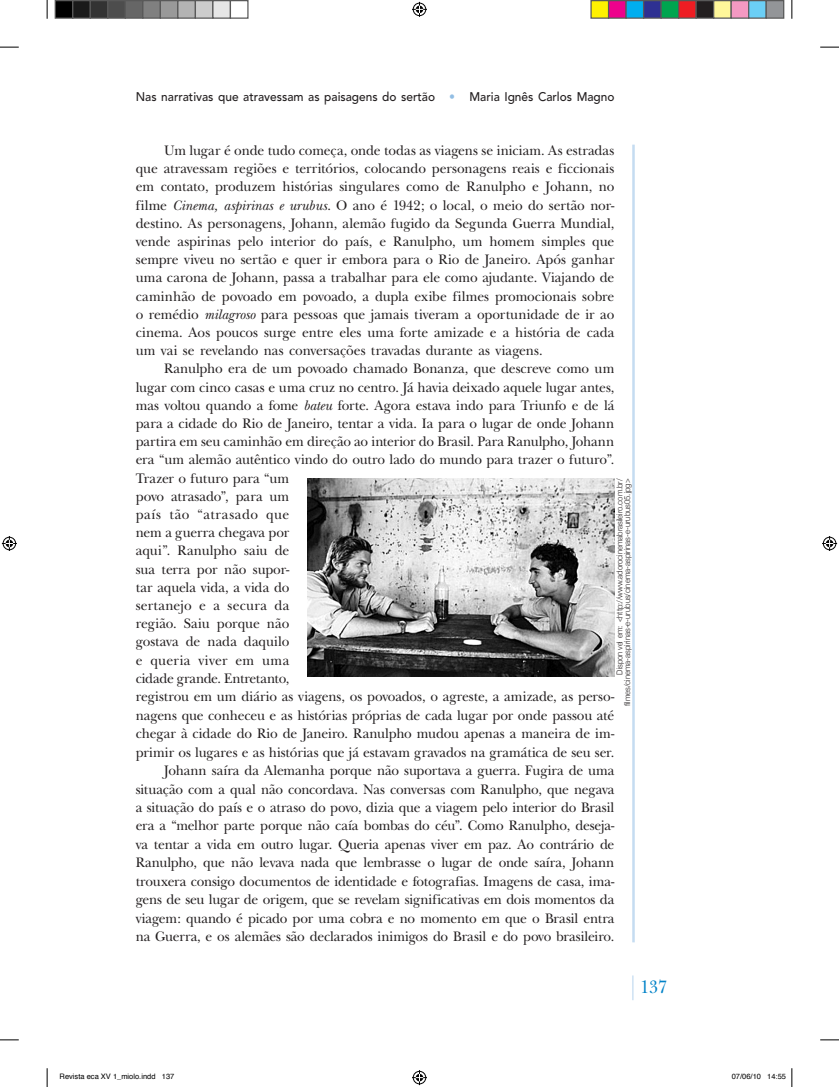
<style>
.page{position:relative;width:839px;height:1087px;background:#fff}
.page>*{position:absolute;margin:0;border:0;box-sizing:border-box;transform-origin:0 0}
.t1{font:18.75px "New Baskerville";color:#0082c8;scale:.9 1}
.t2{font:14.38px/18.1px "New Baskerville";letter-spacing:-.005em;color:#231f20;text-align:justify;scale:.95 1}
.t3{font:14.38px "New Baskerville";letter-spacing:.04em;color:#231f20;scale:.95 1}
.t4{font:14.38px "New Baskerville";letter-spacing:.015em;color:#231f20;scale:.95 1}
.t5{font:14.38px "New Baskerville";letter-spacing:.02em;color:#231f20;scale:.95 1}
.t6{font:500 12.5px "Avenir";color:#231f20;scale:.95 1}
.t7{font:300 8.12px/7.5px "Helvetica Neue";color:#231f20;text-align:right;scale:.95 1}
.t8{font:7.5px "Helvetica";color:#000}
.s1{color:#92bee4}
.s2{font-style:italic}
</style>
<div class="page">
<hr style="left:632px;top:145px;width:2px;height:797px;background:#c5dcf1">
<svg style="left:632px;top:975px;width:1px;height:25px"></svg>
<img style="left:307px;top:478px;width:307px;height:198px">
<svg style="left:0;top:46px;width:19px;height:2px"></svg>
<svg style="left:820px;top:46px;width:18px;height:2px"></svg>
<svg style="left:0;top:1039px;width:19px;height:1px"></svg>
<svg style="left:820px;top:1039px;width:18px;height:1px"></svg>
<svg style="left:46px;top:0;width:2px;height:19px"></svg>
<svg style="left:46px;top:1068px;width:2px;height:18px"></svg>
<svg style="left:791px;top:0;width:1px;height:19px"></svg>
<svg style="left:412px;top:2px;width:15px;height:15px"></svg>
<svg style="left:412px;top:1070px;width:15px;height:14px"></svg>
<svg style="left:2px;top:536px;width:15px;height:15px"></svg>
<svg style="left:822px;top:536px;width:14px;height:15px"></svg>
<div style="left:55px;top:1px;width:18px;height:17px;background:#000"></div>
<div style="left:55px;top:0;width:18px;height:19px;border:1px solid #595959"></div>
<div style="left:73px;top:1px;width:17px;height:17px;background:#1a1a1a"></div>
<div style="left:72px;top:0;width:19px;height:19px;border:1px solid #595959"></div>
<div style="left:90px;top:1px;width:18px;height:17px;background:#333"></div>
<div style="left:90px;top:0;width:18px;height:19px;border:1px solid #595959"></div>
<div style="left:108px;top:1px;width:17px;height:17px;background:#4d4d4d"></div>
<div style="left:107px;top:0;width:19px;height:19px;border:1px solid #595959"></div>
<div style="left:125px;top:1px;width:18px;height:17px;background:#666"></div>
<div style="left:125px;top:0;width:18px;height:19px;border:1px solid #595959"></div>
<div style="left:143px;top:1px;width:17px;height:17px;background:#808080"></div>
<div style="left:142px;top:0;width:19px;height:19px;border:1px solid #595959"></div>
<div style="left:160px;top:1px;width:18px;height:17px;background:#999"></div>
<div style="left:160px;top:0;width:18px;height:19px;border:1px solid #595959"></div>
<div style="left:178px;top:1px;width:17px;height:17px;background:#b3b3b3"></div>
<div style="left:177px;top:0;width:19px;height:19px;border:1px solid #595959"></div>
<div style="left:195px;top:1px;width:18px;height:17px;background:#ccc"></div>
<div style="left:195px;top:0;width:18px;height:19px;border:1px solid #595959"></div>
<div style="left:213px;top:1px;width:17px;height:17px;background:#e6e6e6"></div>
<div style="left:212px;top:0;width:19px;height:19px;border:1px solid #595959"></div>
<div style="left:230px;top:0;width:18px;height:19px;border:1px solid #595959"></div>
<div style="left:591px;top:1px;width:17px;height:17px;background:#fff101"></div>
<div style="left:590px;top:0;width:19px;height:19px;border:1px solid #595959"></div>
<div style="left:608px;top:1px;width:18px;height:17px;background:#ed028c"></div>
<div style="left:607px;top:0;width:19px;height:19px;border:1px solid #595959"></div>
<div style="left:626px;top:1px;width:17px;height:17px;background:#00aeef"></div>
<div style="left:625px;top:0;width:19px;height:19px;border:1px solid #595959"></div>
<div style="left:643px;top:1px;width:18px;height:17px;background:#2e3092"></div>
<div style="left:642px;top:0;width:19px;height:19px;border:1px solid #595959"></div>
<div style="left:661px;top:1px;width:17px;height:17px;background:#00a54f"></div>
<div style="left:660px;top:0;width:19px;height:19px;border:1px solid #595959"></div>
<div style="left:678px;top:1px;width:18px;height:17px;background:#ee1d23"></div>
<div style="left:677px;top:0;width:19px;height:19px;border:1px solid #595959"></div>
<div style="left:696px;top:1px;width:17px;height:17px;background:#231f20"></div>
<div style="left:695px;top:0;width:19px;height:19px;border:1px solid #595959"></div>
<div style="left:713px;top:1px;width:18px;height:17px;background:#fff79a"></div>
<div style="left:712px;top:0;width:19px;height:19px;border:1px solid #595959"></div>
<div style="left:731px;top:1px;width:17px;height:17px;background:#f499c2"></div>
<div style="left:730px;top:0;width:19px;height:19px;border:1px solid #595959"></div>
<div style="left:748px;top:1px;width:18px;height:17px;background:#6bcff6"></div>
<div style="left:747px;top:0;width:19px;height:19px;border:1px solid #595959"></div>
<div style="left:766px;top:1px;width:17px;height:17px;background:#939598"></div>
<div style="left:765px;top:0;width:19px;height:19px;border:1px solid #595959"></div>
<svg style="left:791px;top:1068px;width:1px;height:18px"></svg>
<p class="t6" style="left:136px;top:89px;width:505px">Nas narrativas que atravessam as paisagens do sertão <span class="s1">•</span> Maria Ignês Carlos Magno</p>
<p class="t2" style="left:136px;top:141px;width:505px;text-indent:28px">Um lugar é onde tudo começa, onde todas as viagens se iniciam. As estradas que atravessam regiões e territórios, colocando personagens reais e ficcionais em contato, produzem histórias singulares como de Ranulpho e Johann, no filme <span class="s2">Cinema, aspirinas e urubus</span>. O ano é 1942; o local, o meio do sertão nor&shy;destino. As personagens, Johann, alemão fugido da Segunda Guerra Mundial, vende aspirinas pelo interior do país, e Ranulpho, um homem simples que sempre viveu no sertão e quer ir embora para o Rio de Janeiro. Após ganhar uma carona de Johann, passa a trabalhar para ele como ajudante. Viajando de caminhão de povoado em povoado, a dupla exibe filmes promocionais sobre o remédio <span class="s2">milagroso</span> para pessoas que jamais tiveram a oportunidade de ir ao cinema. Aos poucos surge entre eles uma forte amizade e a história de cada um vai se revelando nas conversações travadas durante as viagens.</p>
<p class="t2" style="left:164px;top:360px;width:475px">Ranulpho era de um povoado chamado Bonanza, que descreve como um</p>
<p class="t2" style="left:136px;top:378px;width:505px">lugar com cinco casas e uma cruz no centro. Já havia deixado aquele lugar antes,</p>
<p class="t2" style="left:136px;top:396px;width:505px">mas voltou quando a fome <span class="s2">bateu</span> forte. Agora estava indo para Triunfo e de lá</p>
<p class="t2" style="left:136px;top:414px;width:505px">para a cidade do Rio de Janeiro, tentar a vida. Ia para o lugar de onde Johann</p>
<p class="t2" style="left:136px;top:432px;width:505px">partira em seu caminhão em direção ao interior do Brasil. Para Ranulpho, Johann</p>
<p class="t2" style="left:136px;top:451px;width:505px">era “um alemão autêntico vindo do outro lado do mundo para trazer o futuro”.</p>
<p class="t2" style="left:136px;top:469px;width:163px">Trazer o futuro para “um</p>
<p class="t2" style="left:136px;top:487px;width:163px">povo atrasado”, para um</p>
<p class="t3" style="left:136px;top:506px;width:163px">país tão “atrasado que</p>
<p class="t2" style="left:136px;top:523px;width:163px">nem a guerra chegava por</p>
<p class="t2" style="left:136px;top:541px;width:163px">aqui”. Ranulpho saiu de</p>
<p class="t2" style="left:136px;top:560px;width:163px">sua terra por não supor-</p>
<p class="t2" style="left:136px;top:578px;width:163px">tar aquela vida, a vida do</p>
<p class="t4" style="left:136px;top:597px;width:163px">sertanejo e a secura da</p>
<p class="t2" style="left:136px;top:614px;width:163px">região. Saiu porque não</p>
<p class="t2" style="left:136px;top:632px;width:163px">gostava de nada daquilo</p>
<p class="t5" style="left:136px;top:651px;width:163px">e queria viver em uma</p>
<p class="t2" style="left:136px;top:669px;width:163px">cidade grande. Entretanto,</p>
<p class="t2" style="left:136px;top:687px;width:505px">registrou em um diário as viagens, os povoados, o agreste, a amizade, as perso-</p>
<p class="t2" style="left:136px;top:706px;width:505px">nagens que conheceu e as histórias próprias de cada lugar por onde passou até</p>
<p class="t2" style="left:136px;top:724px;width:505px">chegar à cidade do Rio de Janeiro. Ranulpho mudou apenas a maneira de im-</p>
<p class="t2" style="left:136px;top:743px;width:505px">primir os lugares e as histórias que já estavam gravados na gramática de seu ser.</p>
<p class="t2" style="left:164px;top:761px;width:475px">Johann saíra da Alemanha porque não suportava a guerra. Fugira de uma</p>
<p class="t2" style="left:136px;top:779px;width:505px">situação com a qual não concordava. Nas conversas com Ranulpho, que negava</p>
<p class="t2" style="left:136px;top:798px;width:505px">a situação do país e o atraso do povo, dizia que a viagem pelo interior do Brasil</p>
<p class="t2" style="left:136px;top:816px;width:505px">era a “melhor parte porque não caía bombas do céu”. Como Ranulpho, deseja-</p>
<p class="t2" style="left:136px;top:835px;width:505px">va tentar a vida em outro lugar. Queria apenas viver em paz. Ao contrário de</p>
<p class="t2" style="left:136px;top:853px;width:505px">Ranulpho, que não levava nada que lembrasse o lugar de onde saíra, Johann</p>
<p class="t2" style="left:136px;top:872px;width:505px">trouxera consigo documentos de identidade e fotografias. Imagens de casa, ima-</p>
<p class="t2" style="left:136px;top:890px;width:505px">gens de seu lugar de origem, que se revelam significativas em dois momentos da</p>
<p class="t2" style="left:136px;top:908px;width:505px">viagem: quando é picado por uma cobra e no momento em que o Brasil entra</p>
<p class="t2" style="left:136px;top:927px;width:505px">na Guerra, e os alemães são declarados inimigos do Brasil e do povo brasileiro.</p>
<p class="t7" style="left:615px;top:706px;width:241px;rotate:-90deg">Disponível em: &lt;http://www.adorocinemabrasileiro.com.br/ filmes/cinema-aspirinas-e-urubus/cinema-aspirinas-e-urubus05.jpg&gt;</p>
<h1 class="t1" style="left:640px;top:975px;width:31px">137</h1>
<p class="t8" style="left:60px;top:1070px;width:116px">Revista eca XV 1_miolo.indd 137</p>
<p class="t8" style="left:731px;top:1070px;width:56px">07/06/10 14:55</p>
</div>
